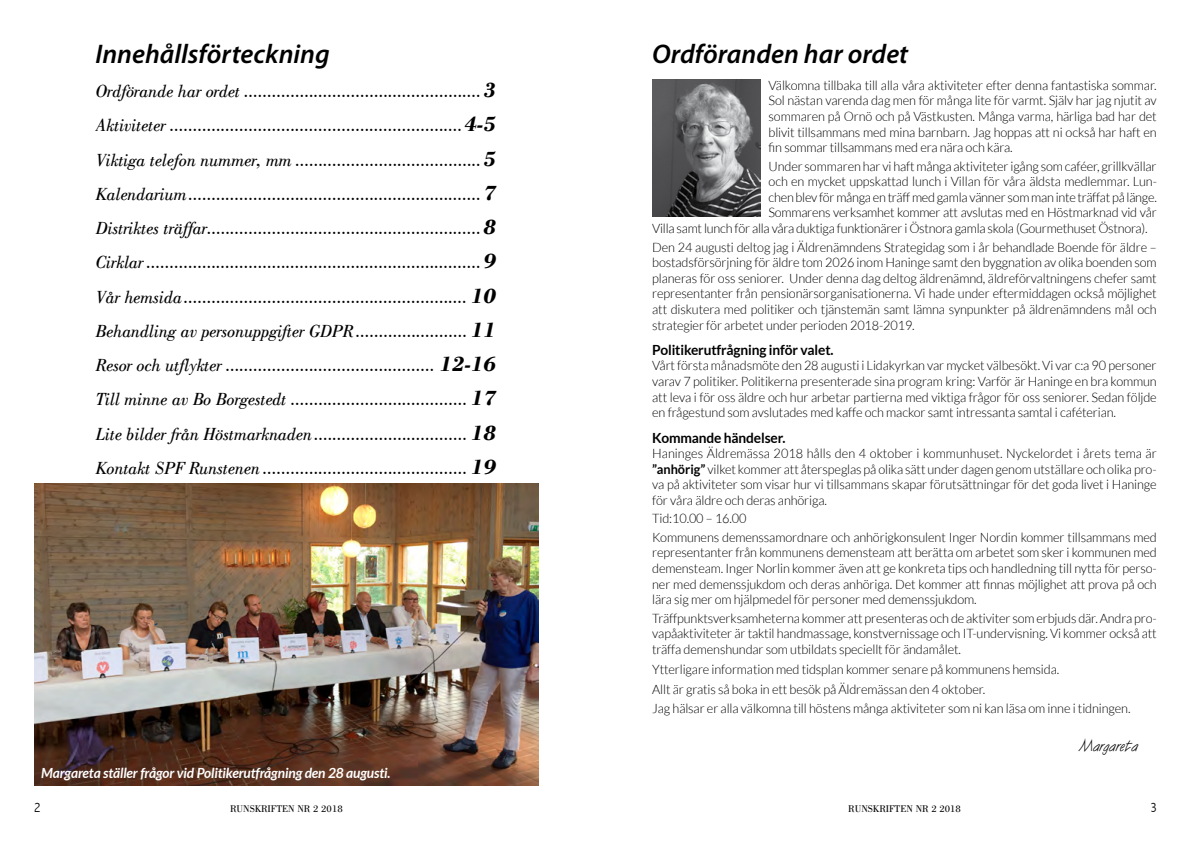
<style>
.page{position:relative;width:1191px;height:842px;background:#fff}
.page>*{position:absolute;margin:0;border:0;box-sizing:border-box;transform-origin:0 0}
.t1{font:italic 600 27px "Myriad Pro";color:#000}
.t2{font:italic 18px/34.3px "Bodoni";color:#000;text-align:justify}
.t3{font:15px "Van Dijk";color:#000}
.t4{font:italic 700 14px "Lato";letter-spacing:-.01em;color:#fff}
.t5{font:700 14px "Lato";letter-spacing:-.01em;color:#000}
.t6{font:300 condensed 14px "Abadi";color:#000}
.t7{font:300 13px/15.6px "Lato";letter-spacing:-.01em;color:#000;text-align:justify}
.t8{font:10px "Bodoni";color:#000}
.s1{font-weight:700;font-size:21px}
.s2{font-weight:700}
</style>
<div class="page">
<img style="left:652px;top:79px;width:108px;height:137px">
<img style="left:34px;top:483px;width:505px;height:302px">
<h1 class="t1" style="left:95px;top:37px;width:236px">Innehållsförteckning</h1>
<p class="t2" style="left:95px;top:74px;width:402px">Ordförande har ordet ...................................................<span class="s1">3<br></span>Aktiviteter ...............................................................<span class="s1">4-5<br></span>Viktiga telefon nummer, mm ........................................<span class="s1">5<br></span>Kalendarium...............................................................<span class="s1">7<br></span>Distriktes träffar...........................................................<span class="s1">8<br></span>Cirklar ........................................................................<span class="s1">9<br></span>Vår hemsida............................................................. <span class="s1">10<br></span>Behandling av personuppgifter GDPR ........................ <span class="s1">11<br></span>Resor och utflykter ............................................. <span class="s1">12-16<br></span>Till minne av Bo Borgestedt ...................................... <span class="s1">17<br></span>Lite bilder från Höstmarknaden................................. <span class="s1">18<br></span>Kontakt SPF Runstenen ............................................ <span class="s1">19</span></p>
<p class="t7" style="left:768px;top:77px;width:390px">Välkomna tillbaka till alla våra aktiviteter efter denna fantastiska sommar.<br>Sol nästan varenda dag men för många lite för varmt. Själv har jag njutit av sommaren på Ornö och på Västkusten. Många varma, härliga bad har det blivit tillsammans med mina barnbarn. Jag hoppas att ni också har haft en fin sommar tillsammans med era nära och kära.</p>
<h1 class="t1" style="left:652px;top:37px;width:257px">Ordföranden har ordet</h1>
<p class="t7" style="left:768px;top:158px;width:389px">Under sommaren har vi haft många aktiviteter igång som caféer, grillkvällar</p>
<p class="t7" style="left:768px;top:174px;width:390px">och en mycket uppskattad lunch i Villan för våra äldsta medlemmar. Lun-</p>
<p class="t7" style="left:768px;top:189px;width:390px">chen blev för många en träff med gamla vänner som man inte träffat på länge.</p>
<p class="t7" style="left:768px;top:205px;width:390px">Sommarens verksamhet kommer att avslutas med en Höstmarknad vid vår</p>
<p class="t7" style="left:652px;top:221px;width:497px">Villa samt lunch för alla våra duktiga funktionärer i Östnora gamla skola (Gourmethuset Östnora).</p>
<p class="t7" style="left:652px;top:239px;width:506px">Den 24 augusti deltog jag i Äldrenämndens Strategidag som i år behandlade Boende för äldre – bostadsförsörjning för äldre tom 2026 inom Haninge samt den byggnation av olika boenden som planeras för oss seniorer. Under denna dag deltog äldrenämnd, äldreförvaltningens chefer samt representanter från pensionärsorganisationerna. Vi hade under eftermiddagen också möjlighet att diskutera med politiker och tjänstemän samt lämna synpunkter på äldrenämndens mål och strategier för arbetet under perioden 2018-2019.</p>
<p class="t5" style="left:652px;top:342px;width:183px">Politikerutfrågning inför valet.</p>
<p class="t7" style="left:652px;top:358px;width:506px">Vårt första månadsmöte den 28 augusti i Lidakyrkan var mycket välbesökt. Vi var c:a 90 personer varav 7 politiker. Politikerna presenterade sina program kring: Varför är Haninge en bra kommun att leva i för oss äldre och hur arbetar partierna med viktiga frågor för oss seniorer. Sedan följde en frågestund som avslutades med kaffe och mackor samt intressanta samtal i caféterian.</p>
<p class="t5" style="left:652px;top:429px;width:135px">Kommande händelser.</p>
<p class="t7" style="left:652px;top:446px;width:506px">Haninges Äldremässa 2018 hålls den 4 oktober i kommunhuset. Nyckelordet i årets tema är <span class="s2">”anhörig”</span> vilket kommer att återspeglas på olika sätt under dagen genom utställare och olika pro&shy;va på aktiviteter som visar hur vi tillsammans skapar förutsättningar för det goda livet i Haninge för våra äldre och deras anhöriga.</p>
<p class="t7" style="left:652px;top:510px;width:506px;line-height:18.4px">Tid:10.00 – 16.00<br>Kommunens demenssamordnare och anhörigkonsulent Inger Nordin kommer tillsammans med</p>
<p class="t7" style="left:652px;top:545px;width:506px">representanter från kommunens demensteam att berätta om arbetet som sker i kommunen med demensteam. Inger Norlin kommer även att ge konkreta tips och handledning till nytta för perso&shy;ner med demenssjukdom och deras anhöriga. Det kommer att finnas möjlighet att prova på och lära sig mer om hjälpmedel för personer med demenssjukdom.</p>
<p class="t7" style="left:652px;top:610px;width:506px">Träffpunktsverksamheterna kommer att presenteras och de aktiviter som erbjuds där. Andra pro&shy;vapåaktiviteter är taktil handmassage, konstvernissage och IT-undervisning. Vi kommer också att träffa demenshundar som utbildats speciellt för ändamålet.</p>
<p class="t7" style="left:652px;top:659px;width:480px;line-height:19.9px;text-align:left">Ytterligare information med tidsplan kommer senare på kommunens hemsida.<br>Allt är gratis så boka in ett besök på Äldremässan den 4 oktober.<br>Jag hälsar er alla välkomna till höstens många aktiviteter som ni kan läsa om inne i tidningen.</p>
<p class="t3" style="left:1078px;top:736px;width:60px">Margareta</p>
<p class="t4" style="left:41px;top:765px;width:351px">Margareta ställer frågor vid Politikerutfrågning den 28 augusti.</p>
<p class="t6" style="left:34px;top:799px;width:8px">2</p>
<p class="t8" style="left:230px;top:803px;width:114px">RUNSKRIFTEN NR 2 2018</p>
<p class="t8" style="left:848px;top:803px;width:114px">RUNSKRIFTEN NR 2 2018</p>
<p class="t6" style="left:1150px;top:799px;width:8px">3</p>
</div>
